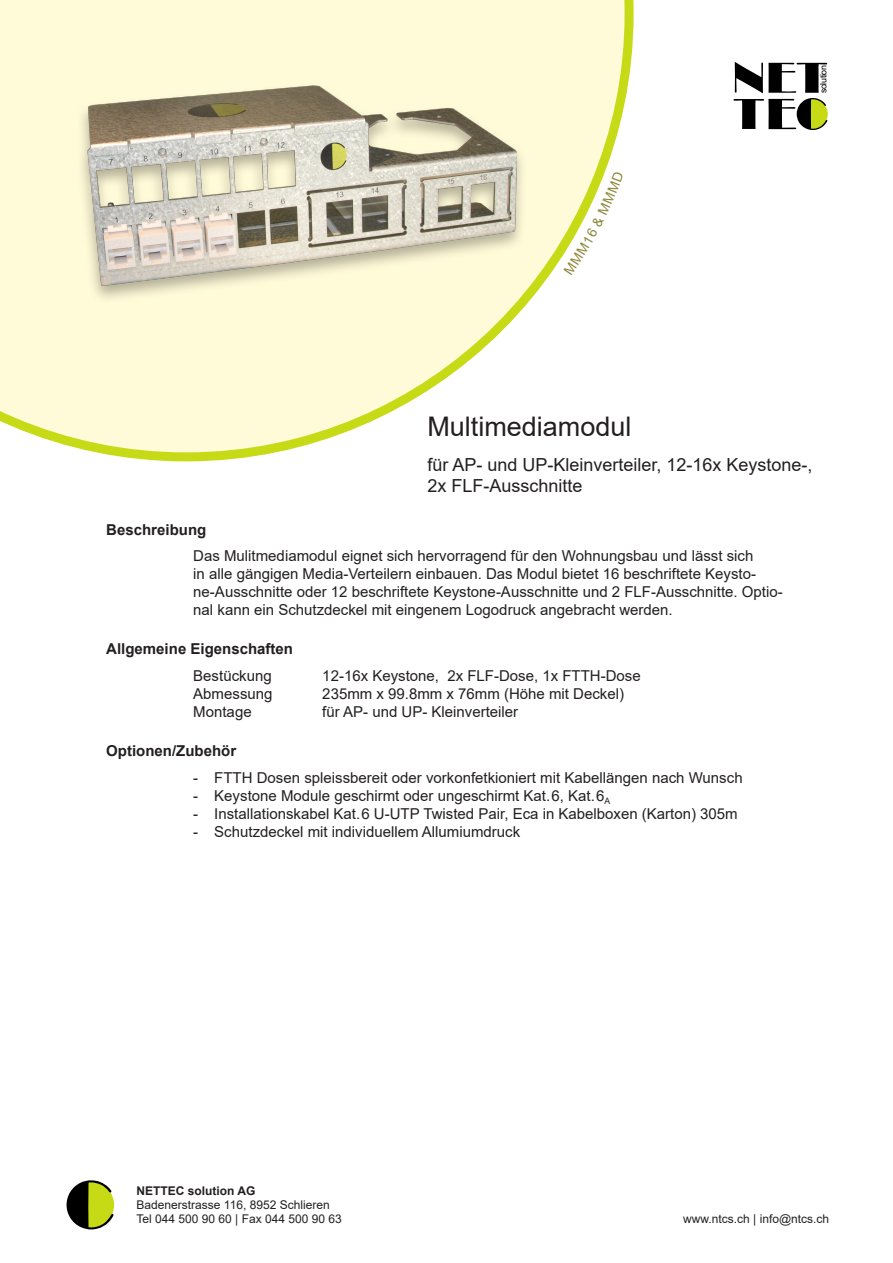
<style>
.page{position:relative;width:893px;height:1263px;background:#fff}
.page>*{position:absolute;margin:0;border:0;box-sizing:border-box;transform-origin:0 0}
.t1{font:27px "Arial";color:#231f20}
.t2{font:18px "Arial";color:#231f20}
.text{font:15px/18px "Arial";color:#231f20}
.titel{font:700 15px "Arial";color:#231f20}
.t3{font:12px/14.4px "Arial";color:#231f20}
.t4{font:700 12px "Arial";color:#231f20}
.t5{font:8.85px "Arial";letter-spacing:-.05em;color:#000001}
</style>
<div class="page">
<svg style="left:733px;top:62px;width:94px;height:68px"></svg>
<svg style="left:0;top:0;width:634px;height:461px"></svg>
<svg style="left:67px;top:1180px;width:46px;height:49px"></svg>
<img style="left:11px;top:18px;width:598px;height:299px">
<svg style="left:564px;top:171px;width:60px;height:104px"></svg>
<p class="t5" style="left:817px;top:93px;width:29px;rotate:-90deg">solution</p>
<p class="t1" style="left:427px;top:408px;width:206px">Multimediamodul</p>
<p class="t2" style="left:427px;top:452px;width:387px">für AP- und UP-Kleinverteiler, 12-16x Keystone-,</p>
<p class="t2" style="left:427px;top:474px;width:157px">2x FLF-Ausschnitte</p>
<p class="titel" style="left:106px;top:519px;width:102px">Beschreibung</p>
<p class="text" style="left:193px;top:547px;width:591px">Das Mulitmediamodul eignet sich hervorragend für den Wohnungsbau und lässt sich<br>in alle gängigen Media-Verteilern einbauen. Das Modul bietet 16 beschriftete Keysto&shy;ne-Ausschnitte oder 12 beschriftete Keystone-Ausschnitte und 2 FLF-Ausschnitte. Optio&shy;nal kann ein Schutzdeckel mit eingenem Logodruck angebracht werden.</p>
<p class="titel" style="left:106px;top:639px;width:188px">Allgemeine Eigenschaften</p>
<p class="text" style="left:193px;top:667px;width:80px">Bestückung</p>
<p class="text" style="left:322px;top:667px;width:320px">12-16x Keystone, 2x FLF-Dose, 1x FTTH-Dose</p>
<p class="text" style="left:193px;top:685px;width:81px">Abmessung</p>
<p class="text" style="left:322px;top:685px;width:303px">235mm x 99.8mm x 76mm (Höhe mit Deckel)</p>
<p class="text" style="left:193px;top:703px;width:60px">Montage</p>
<p class="text" style="left:322px;top:703px;width:197px">für AP- und UP- Kleinverteiler</p>
<p class="titel" style="left:106px;top:740px;width:132px">Optionen/Zubehör</p>
<p class="text" style="left:193px;top:768px;width:551px">- FTTH Dosen spleissbereit oder vorkonfetkioniert mit Kabellängen nach Wunsch</p>
<p class="text" style="left:193px;top:786px;width:419px">- Keystone Module geschirmt oder ungeschirmt Kat. 6, Kat. 6<sub>A</sub></p>
<p class="text" style="left:193px;top:804px;width:546px">- Installationskabel Kat. 6 U-UTP Twisted Pair, Eca in Kabelboxen (Karton) 305m</p>
<p class="text" style="left:193px;top:822px;width:328px">- Schutzdeckel mit individuellem Allumiumdruck</p>
<p class="t4" style="left:136px;top:1182px;width:120px">NETTEC solution AG</p>
<p class="t3" style="left:136px;top:1197px;width:207px">Badenerstrasse 116, 8952 Schlieren<br>Tel 044 500 90 60 | Fax 044 500 90 63</p>
<p class="t3" style="left:683px;top:1212px;width:148px">www.ntcs.ch | info@ntcs.ch</p>
</div>
